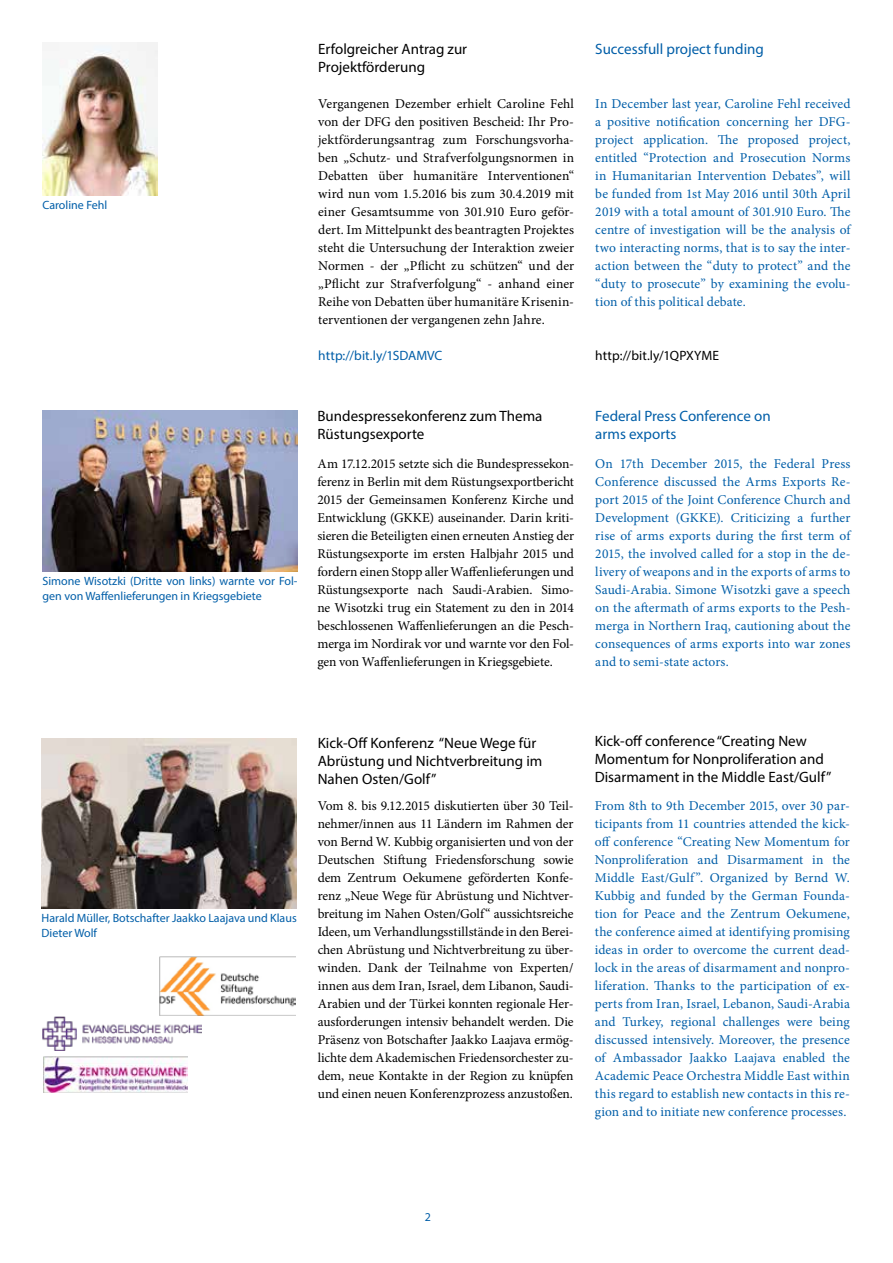
<style>
.page{position:relative;width:893px;height:1263px;background:#fff}
.page>*{position:absolute;margin:0;border:0;box-sizing:border-box;transform-origin:0 0}
.ÜS{font:15px/18px "Myriad Pro";color:#000}
.ÜS_englisch{font:15px/18px "Myriad Pro";color:#005ea8}
.Fließtext{font:13.5px/18px "Minion Pro";letter-spacing:-.005em;color:#000;text-align:justify}
.Fließtext_englisch{font:13.5px/18px "Minion Pro";letter-spacing:.01em;color:#005ea8;text-align:justify}
.Fließtext-2{font:13.5px "Myriad Pro";color:#005ea8}
.Fließtext-3{font:13.5px "Myriad Pro";letter-spacing:.005em;color:#000}
.t1{font:12px/15px "Myriad Pro";color:#005ea8}
</style>
<div class="page">
<img style="left:43px;top:43px;width:114px;height:153px">
<img style="left:43px;top:410px;width:255px;height:162px">
<img style="left:42px;top:739px;width:255px;height:170px">
<img style="left:160px;top:956px;width:136px;height:60px">
<img style="left:43px;top:1016px;width:159px;height:35px">
<img style="left:43px;top:1057px;width:144px;height:35px">
<p class="t1" style="left:42px;top:197px;width:66px">Caroline Fehl</p>
<p class="t1" style="left:43px;top:573px;width:257px">Simone Wisotzki (Dritte von links) warnte vor Fol&shy;gen von Waffenlieferungen in Kriegsgebiete</p>
<p class="ÜS" style="left:318px;top:40px;width:150px">Erfolgreicher Antrag zur<br>Projektförderung</p>
<p class="Fließtext" style="left:318px;top:95px;width:257px">Vergangenen Dezember erhielt Caroline Fehl von der DFG den positiven Bescheid: Ihr Pro&shy;jektförderungsantrag zum Forschungsvorha&shy;ben „Schutz- und Strafverfolgungsnormen in Debatten über humanitäre Interventionen“ wird nun vom 1.5.2016 bis zum 30.4.2019 mit einer Gesamtsumme von 301.910 Euro geför&shy;dert. Im Mittelpunkt des beantragten Projektes steht die Untersuchung der Interaktion zweier Normen - der „Pflicht zu schützen“ und der „Pflicht zur Strafverfolgung“ - anhand einer Reihe von Debatten über humanitäre Krisenin&shy;terventionen der vergangenen zehn Jahre.</p>
<p class="Fließtext-2" style="left:318px;top:347px;width:126px">http://bit.ly/1SDAMVC</p>
<p class="ÜS" style="left:317px;top:407px;width:227px">Bundespressekonferenz zum Thema<br>Rüstungsexporte</p>
<p class="Fließtext" style="left:317px;top:455px;width:258px">Am 17.12.2015 setzte sich die Bundespressekon&shy;ferenz in Berlin mit dem Rüstungsexportbericht 2015 der Gemeinsamen Konferenz Kirche und Entwicklung (GKKE) auseinander. Darin kriti&shy;sieren die Beteiligten einen erneuten Anstieg der Rüstungsexporte im ersten Halbjahr 2015 und fordern einen Stopp aller Waffenlieferungen und Rüstungsexporte nach Saudi-Arabien. Simo&shy;ne Wisotzki trug ein Statement zu den in 2014 beschlossenen Waffenlieferungen an die Pesch&shy;merga im Nordirak vor und warnte vor den Fol&shy;gen von Waffenlieferungen in Kriegsgebiete.</p>
<p class="ÜS_englisch" style="left:595px;top:40px;width:170px">Successfull project funding</p>
<p class="Fließtext_englisch" style="left:595px;top:95px;width:257px">In December last year, Caroline Fehl received a positive notification concerning her DFG&shy;project application. The proposed project, entitled “Protection and Prosecution Norms in Humanitarian Intervention Debates”, will be funded from 1st May 2016 until 30th April 2019 with a total amount of 301.910 Euro. The centre of investigation will be the analysis of two interacting norms, that is to say the inter&shy;action between the “duty to protect” and the “duty to prosecute” by examining the evolu&shy;tion of this political debate.</p>
<p class="Fließtext-3" style="left:595px;top:347px;width:125px">http://bit.ly/1QPXYME</p>
<p class="ÜS_englisch" style="left:595px;top:407px;width:177px">Federal Press Conference on arms exports</p>
<p class="Fließtext_englisch" style="left:595px;top:455px;width:257px">On 17th December 2015, the Federal Press Conference discussed the Arms Exports Re&shy;port 2015 of the Joint Conference Church and Development (GKKE). Criticizing a further rise of arms exports during the first term of 2015, the involved called for a stop in the de&shy;livery of weapons and in the exports of arms to Saudi-Arabia. Simone Wisotzki gave a speech on the aftermath of arms exports to the Pesh&shy;merga in Northern Iraq, cautioning about the consequences of arms exports into war zones and to semi-state actors.</p>
<p class="t1" style="left:42px;top:910px;width:257px">Harald Müller, Botschafter Jaakko Laajava und Klaus<br>Dieter Wolf</p>
<p class="ÜS" style="left:318px;top:734px;width:226px">Kick-Off Konferenz “Neue Wege für<br>Abrüstung und Nichtverbreitung im<br>Nahen Osten/Golf”</p>
<p class="Fließtext" style="left:318px;top:797px;width:257px">Vom 8. bis 9.12.2015 diskutierten über 30 Teil&shy;nehmer/innen aus 11 Ländern im Rahmen der von Bernd W. Kubbig organisierten und von der Deutschen Stiftung Friedensforschung sowie dem Zentrum Oekumene geförderten Konfe&shy;renz „Neue Wege für Abrüstung und Nichtver&shy;breitung im Nahen Osten/Golf“ aussichtsreiche Ideen, um Verhandlungsstillstände in den Berei&shy;chen Abrüstung und Nichtverbreitung zu über&shy;winden. Dank der Teilnahme von Experten/ innen aus dem Iran, Israel, dem Libanon, Saudi-Arabien und der Türkei konnten regionale Her&shy;ausforderungen intensiv behandelt werden. Die Präsenz von Botschafter Jaakko Laajava ermög&shy;lichte dem Akademischen Friedensorchester zu&shy;dem, neue Kontakte in der Region zu knüpfen und einen neuen Konferenzprozess anzustoßen.</p>
<p class="ÜS" style="left:595px;top:732px;width:238px">Kick-off conference “Creating New<br>Momentum for Nonproliferation and<br>Disarmament in the Middle East/Gulf”</p>
<p class="Fließtext_englisch" style="left:595px;top:797px;width:257px">From 8th to 9th December 2015, over 30 par&shy;ticipants from 11 countries attended the kick&shy;off conference “Creating New Momentum for Nonproliferation and Disarmament in the Middle East/Gulf”. Organized by Bernd W.<br>Kubbig and funded by the German Founda&shy;tion for Peace and the Zentrum Oekumene, the conference aimed at identifying promising ideas in order to overcome the current dead&shy;lock in the areas of disarmament and nonpro&shy;liferation. Thanks to the participation of ex&shy;perts from Iran, Israel, Lebanon, Saudi-Arabia and Turkey, regional challenges were being discussed intensively. Moreover, the presence of Ambassador Jaakko Laajava enabled the Academic Peace Orchestra Middle East within this regard to establish new contacts in this re&shy;gion and to initiate new conference processes.</p>
<p class="t1" style="left:425px;top:1209px;width:8px">2</p>
</div>
